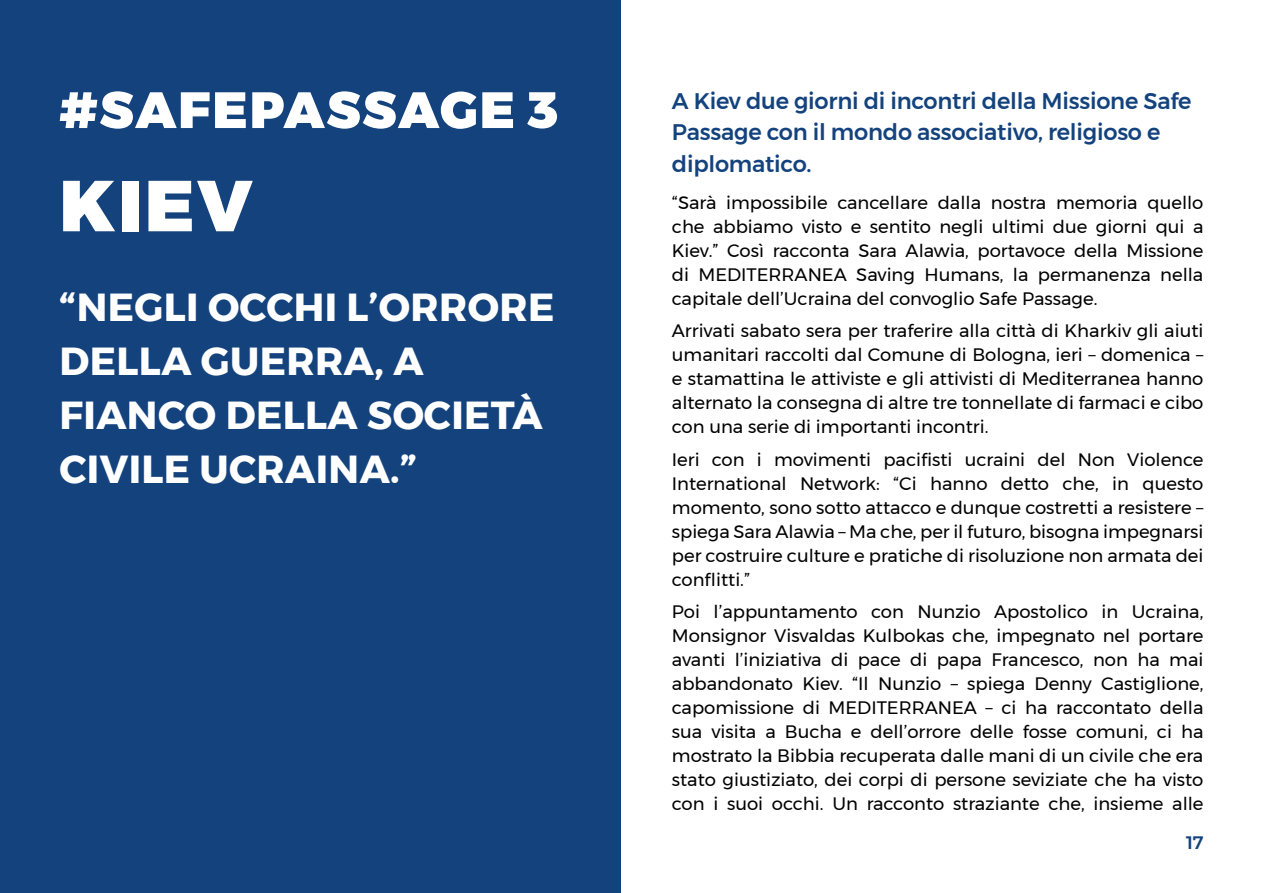
<style>
.page{position:relative;width:1263px;height:893px;background:#fff}
.page>*{position:absolute;margin:0;border:0;box-sizing:border-box;transform-origin:0 0}
.t1{font:900 72px "Montserrat";color:#fff}
.t2{font:900 51px "Montserrat";letter-spacing:.04em;color:#fff}
.t3{font:700 39px/54px "Montserrat";letter-spacing:.01em;color:#fff}
.t4{font:500 22.5px/31.5px "Montserrat";letter-spacing:-.01em;color:#13427d}
.t5{font:18px/24px "Montserrat";color:#000;text-align:justify}
.t6{font:500 18px "Montserrat";color:#13427d}
</style>
<div class="page">
<div style="left:0;top:0;width:621px;height:893px;background:#13427d"></div>
<h2 class="t2" style="left:60px;top:68px;width:500px">#SAFEPASSAGE 3</h2>
<h1 class="t1" style="left:60px;top:147px;width:194px">KIEV</h1>
<h3 class="t3" style="left:60px;top:280px;width:496px">“NEGLI OCCHI L’ORRORE<br>DELLA GUERRA, A<br>FIANCO DELLA SOCIETÀ<br>CIVILE UCRAINA.”</h3>
<p class="t4" style="left:672px;top:85px;width:521px">A Kiev due giorni di incontri della Missione Safe<br>Passage con il mondo associativo, religioso e diplomatico.</p>
<p class="t5" style="left:672px;top:190px;width:533px">“Sarà impossibile cancellare dalla nostra memoria quello che abbiamo visto e sentito negli ultimi due giorni qui a Kiev.” Così racconta Sara Alawia, portavoce della Missione di MEDITERRANEA Saving Humans, la permanenza nella capitale dell’Ucraina del convoglio Safe Passage.</p>
<p class="t5" style="left:672px;top:319px;width:533px">Arrivati sabato sera per traferire alla città di Kharkiv gli aiuti umanitari raccolti dal Comune di Bologna, ieri – domenica – e stamattina le attiviste e gli attivisti di Mediterranea hanno alternato la consegna di altre tre tonnellate di farmaci e cibo con una serie di importanti incontri.</p>
<p class="t5" style="left:672px;top:447px;width:533px">Ieri con i movimenti pacifisti ucraini del Non Violence International Network: “Ci hanno detto che, in questo momento, sono sotto attacco e dunque costretti a resistere – spiega Sara Alawia – Ma che, per il futuro, bisogna impegnarsi per costruire culture e pratiche di risoluzione non armata dei conflitti.”</p>
<p class="t5" style="left:672px;top:600px;width:533px">Poi l’appuntamento con Nunzio Apostolico in Ucraina, Monsignor Visvaldas Kulbokas che, impegnato nel portare avanti l’iniziativa di pace di papa Francesco, non ha mai abbandonato Kiev. “Il Nunzio – spiega Denny Castiglione, capomissione di MEDITERRANEA – ci ha raccontato della sua visita a Bucha e dell’orrore delle fosse comuni, ci ha mostrato la Bibbia recuperata dalle mani di un civile che era stato giustiziato, dei corpi di persone seviziate che ha visto con i suoi occhi. Un racconto straziante che, insieme alle</p>
<p class="t6" style="left:1186px;top:828px;width:19px">17</p>
</div>
